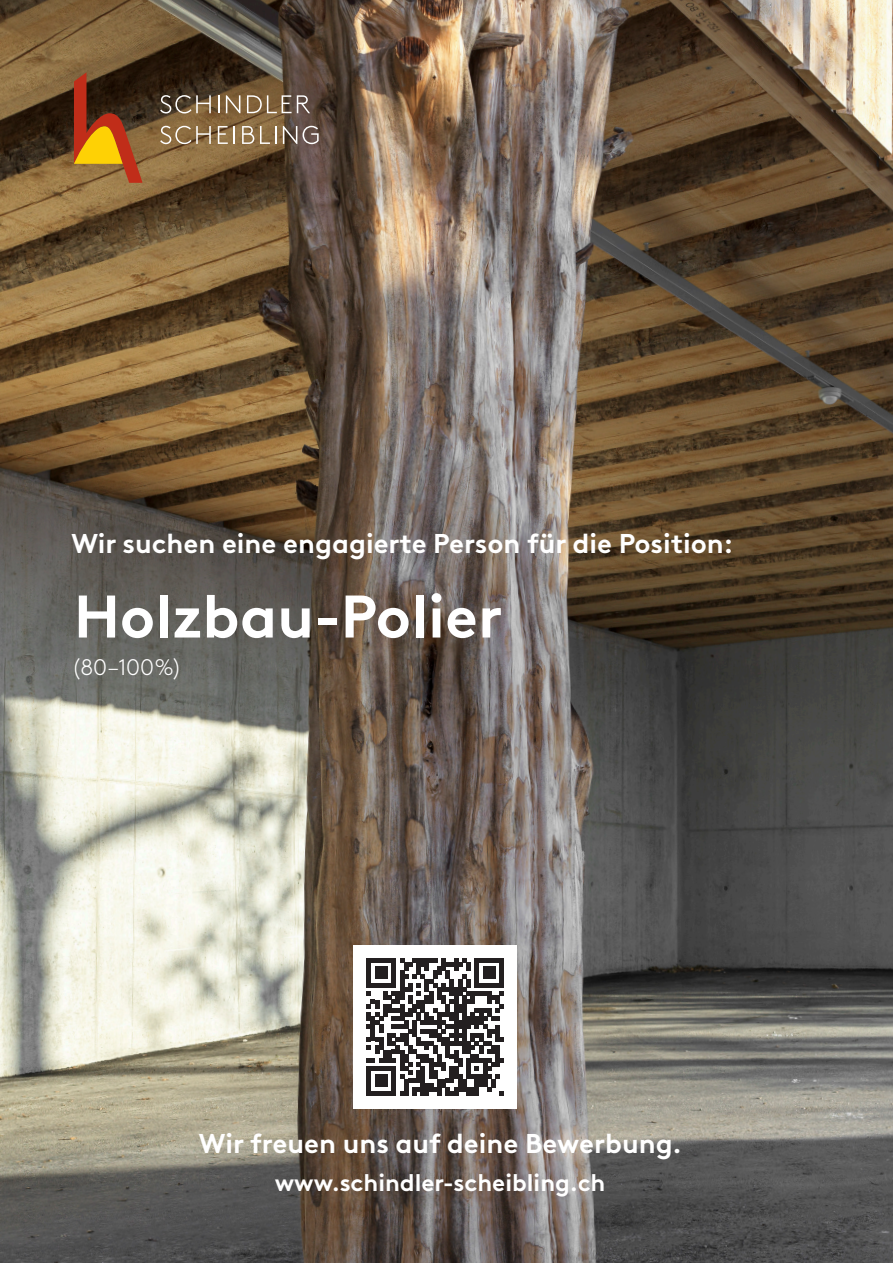
<style>
.page{position:relative;width:893px;height:1263px;background:#fff}
.page>*{position:absolute;margin:0;border:0;box-sizing:border-box;transform-origin:0 0}
.t1{font:700 60px "Brown LL";color:#fff}
.t2{font:700 27.15px "Brown LL";color:#fff}
.t3{font:700 23.85px "Brown LL";color:#fff}
.t4{font:300 22.5px "Brown LL";color:#fff}
</style>
<div class="page">
<img style="left:0;top:0;width:893px;height:1263px">
<svg style="left:74px;top:72px;width:69px;height:111px;background:#8a4f1b"></svg>
<svg style="left:160px;top:95px;width:51px;height:18px"></svg>
<svg style="left:218px;top:95px;width:1px;height:18px"></svg>
<svg style="left:226px;top:95px;width:14px;height:18px"></svg>
<svg style="left:247px;top:95px;width:63px;height:18px"></svg>
<svg style="left:160px;top:126px;width:51px;height:18px"></svg>
<svg style="left:218px;top:126px;width:10px;height:18px"></svg>
<svg style="left:234px;top:126px;width:1px;height:18px"></svg>
<svg style="left:242px;top:126px;width:12px;height:18px"></svg>
<svg style="left:260px;top:126px;width:16px;height:18px"></svg>
<svg style="left:283px;top:126px;width:14px;height:18px"></svg>
<svg style="left:303px;top:126px;width:16px;height:18px"></svg>
<div style="left:353px;top:945px;width:164px;height:164px;background:#fff"></div>
<svg style="left:367px;top:958px;width:137px;height:137px"></svg>
<p class="t2" style="left:71px;top:522px;width:663px">Wir suchen eine engagierte Person für die Position:</p>
<h1 class="t1" style="left:74px;top:570px;width:430px">Holzbau-Polier</h1>
<p class="t4" style="left:74px;top:651px;width:107px">(80–100%)</p>
<p class="t2" style="left:199px;top:1123px;width:484px">Wir freuen uns auf deine Bewerbung.</p>
<p class="t3" style="left:275px;top:1164px;width:332px">www.schindler-scheibling.ch</p>
</div>
